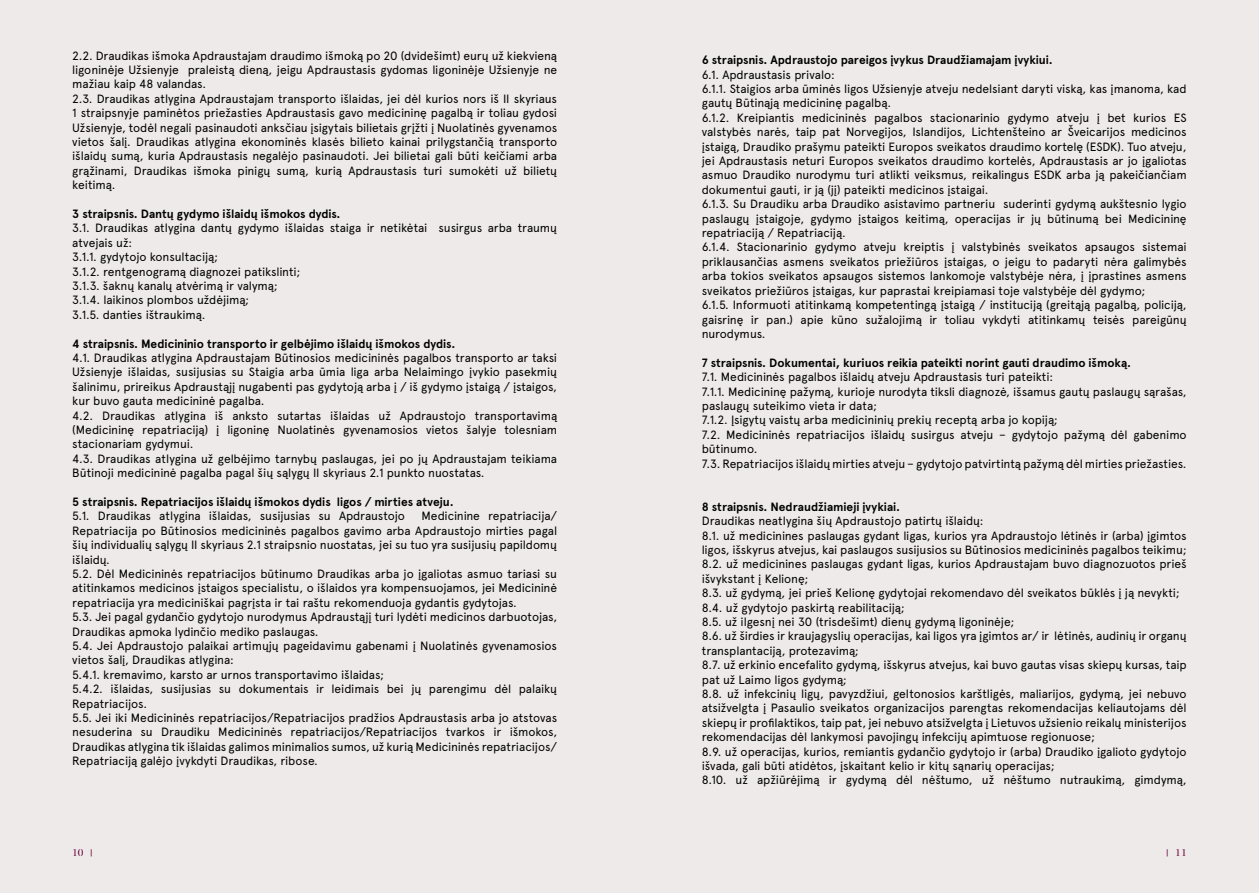
<style>
.page{position:relative;width:1259px;height:893px;background:#eeeae9}
.page>*{position:absolute;margin:0;border:0;box-sizing:border-box;transform-origin:0 0}
.t1{font:12px/14.4px "Apercu Pro";letter-spacing:-.01em;color:#000}
.t2{font:700 12px "Apercu Pro";letter-spacing:-.005em;color:#000}
.t3{font:9px "Bery Roman";color:#69043b}
.s1{font-family:"Apercu Pro"}
</style>
<div class="page">
<p class="t1" style="left:72px;top:47px;width:486px">2.2. Draudikas išmoka Apdraustajam draudimo išmoką po 20 (dvidešimt) eurų už kiekvieną ligoninėje Užsienyje praleistą dieną, jeigu Apdraustasis gydomas ligoninėje Užsienyje ne mažiau kaip 48 valandas.<br>2.3. Draudikas atlygina Apdraustajam transporto išlaidas, jei dėl kurios nors iš II skyriaus 1 straipsnyje paminėtos priežasties Apdraustasis gavo medicininę pagalbą ir toliau gydosi Užsienyje, todėl negali pasinaudoti anksčiau įsigytais bilietais grįžti į Nuolatinės gyvenamos vietos šalį. Draudikas atlygina ekonominės klasės bilieto kainai prilygstančią transporto išlaidų sumą, kuria Apdraustasis negalėjo pasinaudoti. Jei bilietai gali būti keičiami arba grąžinami, Draudikas išmoka pinigų sumą, kurią Apdraustasis turi sumokėti už bilietų keitimą.</p>
<p class="t2" style="left:72px;top:205px;width:270px">3 straipsnis. Dantų gydymo išlaidų išmokos dydis.</p>
<p class="t1" style="left:72px;top:220px;width:486px">3.1. Draudikas atlygina dantų gydymo išlaidas staiga ir netikėtai susirgus arba traumų atvejais už:<br>3.1.1. gydytojo konsultaciją;<br>3.1.2. rentgenogramą diagnozei patikslinti;<br>3.1.3. šaknų kanalų atvėrimą ir valymą;<br>3.1.4. laikinos plombos uždėjimą;<br>3.1.5. danties ištraukimą.</p>
<p class="t2" style="left:72px;top:334px;width:384px">4 straipsnis. Medicininio transporto ir gelbėjimo išlaidų išmokos dydis.</p>
<p class="t1" style="left:72px;top:350px;width:486px">4.1. Draudikas atlygina Apdraustajam Būtinosios medicininės pagalbos transporto ar taksi Užsienyje išlaidas, susijusias su Staigia arba ūmia liga arba Nelaimingo įvykio pasekmių šalinimu, prireikus Apdraustąjį nugabenti pas gydytoją arba į / iš gydymo įstaigą / įstaigos, kur buvo gauta medicininė pagalba.<br>4.2. Draudikas atlygina iš anksto sutartas išlaidas už Apdraustojo transportavimą (Medicininę repatriaciją) į ligoninę Nuolatinės gyvenamosios vietos šalyje tolesniam stacionariam gydymui.<br>4.3. Draudikas atlygina už gelbėjimo tarnybų paslaugas, jei po jų Apdraustajam teikiama Būtinoji medicininė pagalba pagal šių sąlygų II skyriaus 2.1 punkto nuostatas.</p>
<p class="t2" style="left:72px;top:493px;width:383px">5 straipsnis. Repatriacijos išlaidų išmokos dydis ligos / mirties atveju.</p>
<p class="t1" style="left:72px;top:508px;width:334px">5.1. Draudikas atlygina išlaidas, susijusias su Apdraustojo</p>
<p class="t1" style="left:72px;top:508px;width:486px;text-indent:349px">Medicinine repatriacija/ Repatriacija po Būtinosios medicininės pagalbos gavimo arba Apdraustojo mirties pagal šių individualių sąlygų II skyriaus 2.1 straipsnio nuostatas, jei su tuo yra susijusių papildomų išlaidų.<br>5.2. Dėl Medicininės repatriacijos būtinumo Draudikas arba jo įgaliotas asmuo tariasi su atitinkamos medicinos įstaigos specialistu, o išlaidos yra kompensuojamos, jei Medicininė repatriacija yra mediciniškai pagrįsta ir tai raštu rekomenduoja gydantis gydytojas.<br>5.3. Jei pagal gydančio gydytojo nurodymus Apdraustąjį turi lydėti medicinos darbuotojas, Draudikas apmoka lydinčio mediko paslaugas.<br>5.4. Jei Apdraustojo palaikai artimųjų pageidavimu gabenami į Nuolatinės gyvenamosios vietos šalį, Draudikas atlygina:<br>5.4.1. kremavimo, karsto ar urnos transportavimo išlaidas;<br>5.4.2. išlaidas, susijusias su dokumentais ir leidimais bei jų parengimu dėl palaikų Repatriacijos.<br>5.5. Jei iki Medicininės repatriacijos/Repatriacijos pradžios Apdraustasis arba jo atstovas nesuderina su Draudiku Medicininės repatriacijos/Repatriacijos tvarkos ir išmokos, Draudikas atlygina tik išlaidas galimos minimalios sumos, už kurią Medicininės repatriacijos/ Repatriaciją galėjo įvykdyti Draudikas, ribose.</p>
<p class="t2" style="left:702px;top:51px;width:352px">6 straipsnis. Apdraustojo pareigos įvykus Draudžiamajam įvykiui.</p>
<p class="t1" style="left:702px;top:66px;width:486px">6.1. Apdraustasis privalo:<br>6.1.1. Staigios arba ūminės ligos Užsienyje atveju nedelsiant daryti viską, kas įmanoma, kad gautų Būtinąją medicininę pagalbą.<br>6.1.2. Kreipiantis medicininės pagalbos stacionarinio gydymo atveju į bet kurios ES valstybės narės, taip pat Norvegijos, Islandijos, Lichtenšteino ar Šveicarijos medicinos įstaigą, Draudiko prašymu pateikti Europos sveikatos draudimo kortelę (ESDK). Tuo atveju, jei Apdraustasis neturi Europos sveikatos draudimo kortelės, Apdraustasis ar jo įgaliotas asmuo Draudiko nurodymu turi atlikti veiksmus, reikalingus ESDK arba ją pakeičiančiam dokumentui gauti, ir ją (jį) pateikti medicinos įstaigai.<br>6.1.3. Su Draudiku arba Draudiko asistavimo partneriu suderinti gydymą aukštesnio lygio paslaugų įstaigoje, gydymo įstaigos keitimą, operacijas ir jų būtinumą bei Medicininę repatriaciją / Repatriaciją.<br>6.1.4. Stacionarinio gydymo atveju kreiptis į valstybinės sveikatos apsaugos sistemai priklausančias asmens sveikatos priežiūros įstaigas, o jeigu to padaryti nėra galimybės arba tokios sveikatos apsaugos sistemos lankomoje valstybėje nėra, į įprastines asmens sveikatos priežiūros įstaigas, kur paprastai kreipiamasi toje valstybėje dėl gydymo;<br>6.1.5. Informuoti atitinkamą kompetentingą įstaigą / instituciją (greitąją pagalbą, policiją, gaisrinę ir pan.) apie kūno sužalojimą ir toliau vykdyti atitinkamų teisės pareigūnų nurodymus.</p>
<p class="t2" style="left:702px;top:353px;width:431px">7 straipsnis. Dokumentai, kuriuos reikia pateikti norint gauti draudimo išmoką.</p>
<p class="t1" style="left:702px;top:369px;width:486px">7.1. Medicininės pagalbos išlaidų atveju Apdraustasis turi pateikti:<br>7.1.1. Medicininę pažymą, kurioje nurodyta tiksli diagnozė, išsamus gautų paslaugų sąrašas, paslaugų suteikimo vieta ir data;<br>7.1.2. Įsigytų vaistų arba medicininių prekių receptą arba jo kopiją;<br>7.2. Medicininės repatriacijos išlaidų susirgus atveju – gydytojo pažymą dėl gabenimo būtinumo.<br>7.3. Repatriacijos išlaidų mirties atveju – gydytojo patvirtintą pažymą dėl mirties priežasties.</p>
<p class="t2" style="left:702px;top:497px;width:200px">8 straipsnis. Nedraudžiamieji įvykiai.</p>
<p class="t1" style="left:702px;top:513px;width:486px">Draudikas neatlygina šių Apdraustojo patirtų išlaidų:<br>8.1. už medicinines paslaugas gydant ligas, kurios yra Apdraustojo lėtinės ir (arba) įgimtos ligos, išskyrus atvejus, kai paslaugos susijusios su Būtinosios medicininės pagalbos teikimu; 8.2. už medicinines paslaugas gydant ligas, kurios Apdraustajam buvo diagnozuotos prieš išvykstant į Kelionę;<br>8.3. už gydymą, jei prieš Kelionę gydytojai rekomendavo dėl sveikatos būklės į ją nevykti; 8.4. už gydytojo paskirtą reabilitaciją;<br>8.5. už ilgesnį nei 30 (trisdešimt) dienų gydymą ligoninėje;<br>8.6. už širdies ir kraujagyslių operacijas, kai ligos yra įgimtos ar/ ir lėtinės, audinių ir organų transplantaciją, protezavimą;<br>8.7. už erkinio encefalito gydymą, išskyrus atvejus, kai buvo gautas visas skiepų kursas, taip pat už Laimo ligos gydymą;<br>8.8. už infekcinių ligų, pavyzdžiui, geltonosios karštligės, maliarijos, gydymą, jei nebuvo atsižvelgta į Pasaulio sveikatos organizacijos parengtas rekomendacijas keliautojams dėl skiepų ir profilaktikos, taip pat, jei nebuvo atsižvelgta į Lietuvos užsienio reikalų ministerijos rekomendacijas dėl lankymosi pavojingų infekcijų apimtuose regionuose;<br>8.9. už operacijas, kurios, remiantis gydančio gydytojo ir (arba) Draudiko įgalioto gydytojo išvada, gali būti atidėtos, įskaitant kelio ir kitų sąnarių operacijas;<br>8.10. už apžiūrėjimą ir gydymą dėl nėštumo, už nėštumo nutraukimą, gimdymą,</p>
<p class="t3" style="left:72px;top:847px;width:22px">10 <span class="s1">|</span></p>
<p class="t3" style="left:1166px;top:847px;width:22px"><span class="s1">|</span> 11</p>
</div>
